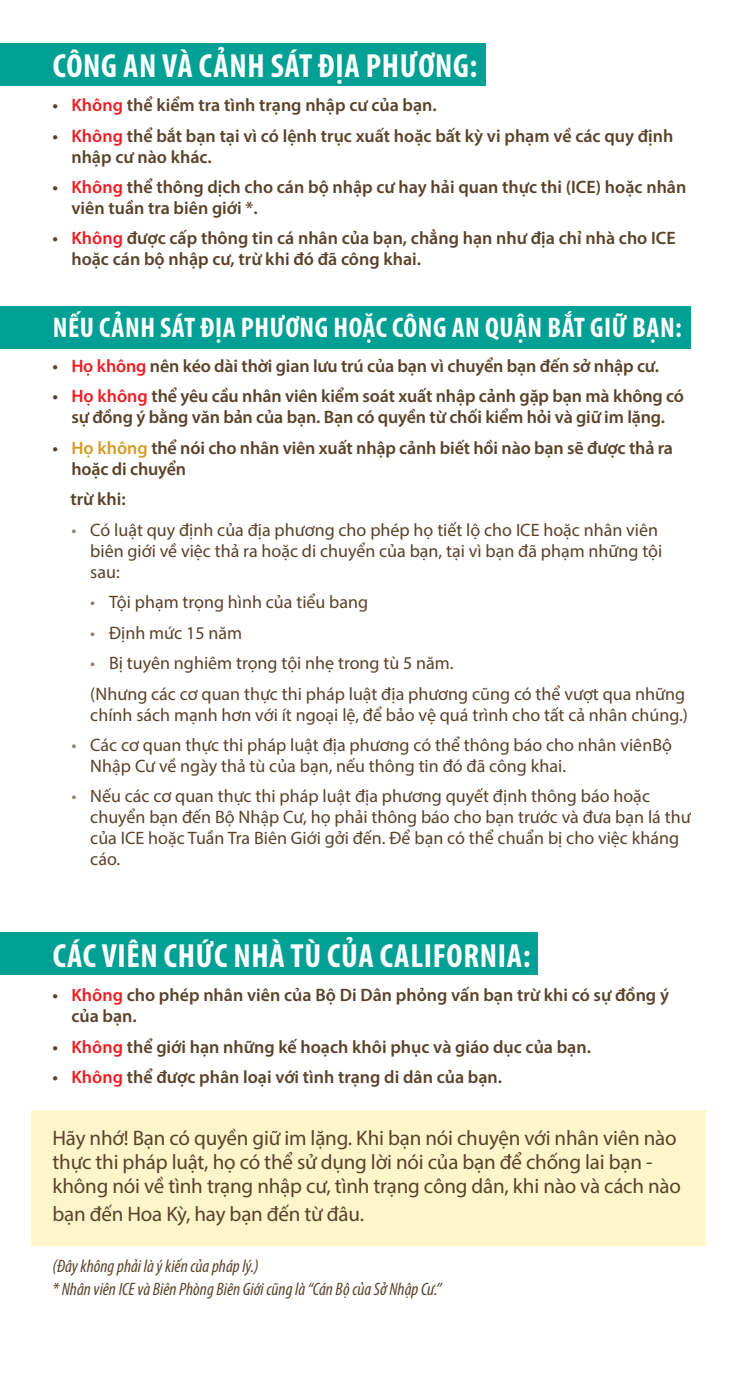
<style>
.page{position:relative;width:729px;height:1377px;background:#fff}
.page>*{position:absolute;margin:0;border:0;box-sizing:border-box;transform-origin:0 0}
.intro{font:700 condensed 33.6px "Myriad Pro";letter-spacing:.02em;color:#fff}
.intro-2{font:700 condensed 28.5px "Myriad Pro";letter-spacing:.02em;color:#fff}
.intro-3{font:21px/24px "Myriad Pro";letter-spacing:-.01em;color:#5a4229}
.bullets{font:600 18px/21px "Myriad Pro";color:#5a4229}
.bullets_L2{font:18px/21px "Myriad Pro";color:#5a4229}
.body{font:italic condensed 18px "Myriad Pro";color:#5a4229}
.bullets_L3{font:18px "Myriad Pro";color:#5a4229}
.s1{color:#ee1d23}
.s2{color:#d79b28}
.s3{color:#928272}
</style>
<div class="page">
<div style="left:32px;top:1110px;width:674px;height:136px;background:#fef5cb"></div>
<div style="left:0;top:44px;width:485px;height:42px;background:#00a194"></div>
<div style="left:0;top:306px;width:691px;height:43px;background:#00a194"></div>
<div style="left:0;top:932px;width:537px;height:43px;background:#00a194"></div>
<p class="intro" style="left:53px;top:44px;width:426px">CÔNG AN VÀ CẢNH SÁT ĐỊA PHƯƠNG:</p>
<p class="bullets" style="left:53px;top:94px;width:386px">• <span class="s1">Không</span> thể kiểm tra tình trạng nhập cư của bạn.</p>
<p class="bullets" style="left:71px;top:125px;width:604px;text-indent:-19px">• <span class="s1">Không</span> thể bắt bạn tại vì có lệnh trục xuất hoặc bất kỳ vi phạm về các quy định nhập cư nào khác.</p>
<p class="bullets" style="left:71px;top:176px;width:617px;text-indent:-19px">• <span class="s1">Không</span> thể thông dịch cho cán bộ nhập cư hay hải quan thực thi (ICE) hoặc nhân viên tuần tra biên giới *.</p>
<p class="bullets" style="left:71px;top:227px;width:606px;text-indent:-19px">• <span class="s1">Không</span> được cấp thông tin cá nhân của bạn, chẳng hạn như địa chỉ nhà cho ICE hoặc cán bộ nhập cư, trừ khi đó đã công khai.</p>
<p class="intro-2" style="left:53px;top:310px;width:630px">NẾU CẢNH SÁT ĐỊA PHƯƠNG HOẶC CÔNG AN QUẬN BẮT GIỮ BẠN:</p>
<p class="bullets" style="left:53px;top:355px;width:608px">• <span class="s1">Họ không</span> nên kéo dài thời gian lưu trú của bạn vì chuyển bạn đến sở nhập cư.</p>
<p class="bullets" style="left:53px;top:385px;width:633px;text-align:center">• <span class="s1">Họ không</span> thể yêu cầu nhân viên kiểm soát xuất nhập cảnh gặp bạn mà không có sự đồng ý bằng văn bản của bạn. Bạn có quyền từ chối kiểm hỏi và giữ im lặng.</p>
<p class="bullets" style="left:71px;top:437px;width:603px;text-indent:-19px">• <span class="s2">Họ không</span> thể nói cho nhân viên xuất nhập cảnh biết hồi nào bạn sẽ được thả ra hoặc di chuyển</p>
<p class="bullets" style="left:71px;top:488px;width:57px">trừ khi:</p>
<p class="bullets_L2" style="left:90px;top:519px;width:574px;text-indent:-19px"><span class="s3">•</span> Có luật quy định của địa phương cho phép họ tiết lộ cho ICE hoặc nhân viên biên giới về việc thả ra hoặc di chuyển của bạn, tại vì bạn đã phạm những tội sau:</p>
<p class="bullets_L3" style="left:90px;top:591px;width:279px"><span class="s3">•</span> Tội phạm trọng hình của tiểu bang</p>
<p class="bullets_L3" style="left:90px;top:622px;width:153px"><span class="s3">•</span> Định mức 15 năm</p>
<p class="bullets_L3" style="left:90px;top:652px;width:365px"><span class="s3">•</span> Bị tuyên nghiêm trọng tội nhẹ trong tù 5 năm.</p>
<p class="bullets_L2" style="left:90px;top:683px;width:599px">(Nhưng các cơ quan thực thi pháp luật địa phương cũng có thể vượt qua những chính sách mạnh hơn với ít ngoại lệ, để bảo vệ quá trình cho tất cả nhân chúng.)</p>
<p class="bullets_L2" style="left:90px;top:734px;width:583px;text-indent:-19px"><span class="s3">•</span> Các cơ quan thực thi pháp luật địa phương có thể thông báo cho nhân viênBộ<br>Nhập Cư về ngày thả tù của bạn, nếu thông tin đó đã công khai.</p>
<p class="bullets_L2" style="left:90px;top:786px;width:602px;text-indent:-19px"><span class="s3">•</span> Nếu các cơ quan thực thi pháp luật địa phương quyết định thông báo hoặc chuyển bạn đến Bộ Nhập Cư, họ phải thông báo cho bạn trước và đưa bạn lá thư của ICE hoặc Tuần Tra Biên Giới gởi đến. Để bạn có thể chuẩn bị cho việc kháng cáo.</p>
<p class="intro" style="left:53px;top:934px;width:479px">CÁC VIÊN CHỨC NHÀ TÙ CỦA CALIFORNIA:</p>
<p class="bullets" style="left:71px;top:984px;width:599px;text-indent:-19px">• <span class="s1">Không</span> cho phép nhân viên của Bộ Di Dân phỏng vấn bạn trừ khi có sự đồng ý của bạn.</p>
<p class="bullets" style="left:53px;top:1036px;width:540px">• <span class="s1">Không</span> thể giới hạn những kế hoạch khôi phục và giáo dục của bạn.</p>
<p class="bullets" style="left:53px;top:1066px;width:451px">• <span class="s1">Không</span> thể được phân loại với tình trạng di dân của bạn.</p>
<p class="intro-3" style="left:53px;top:1125px;width:630px">Hãy nhớ! Bạn có quyền giữ im lặng. Khi bạn nói chuyện với nhân viên nào thực thi pháp luật, họ có thể sử dụng lời nói của bạn để chống lai bạn - không nói về tình trạng nhập cư, tình trạng công dân, khi nào và cách nào</p>
<p class="intro-3" style="left:53px;top:1201px;width:313px">bạn đến Hoa Kỳ, hay bạn đến từ đâu.</p>
<p class="body" style="left:53px;top:1255px;width:208px">(Đây không phải là ý kiến của pháp lý.)</p>
<p class="body" style="left:53px;top:1278px;width:391px">* Nhân viên ICE và Biên Phòng Biên Giới cũng là “Cán Bộ của Sở Nhập Cư.”</p>
</div>
